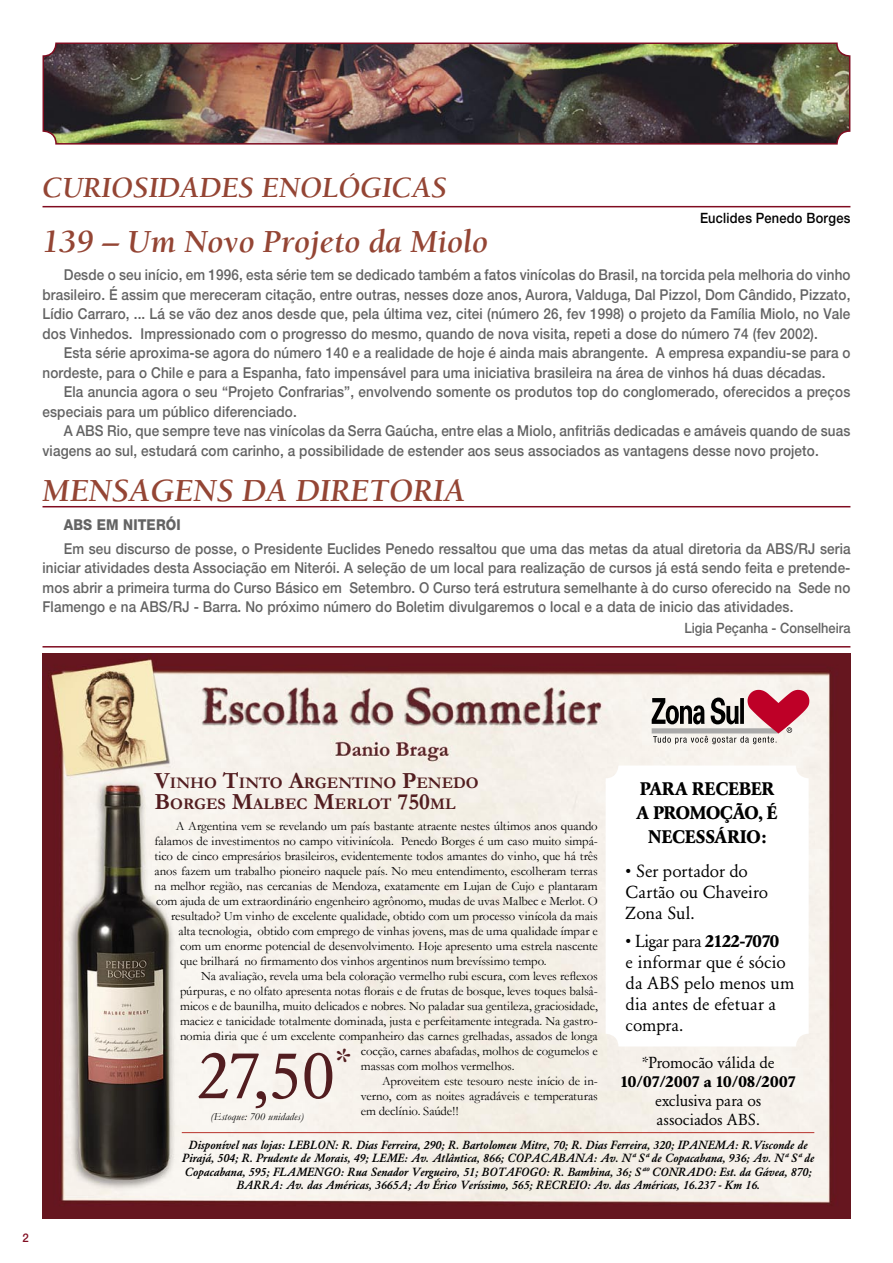
<style>
.page{position:relative;width:893px;height:1263px;background:#fff}
.page>*{position:absolute;margin:0;border:0;box-sizing:border-box;transform-origin:0 0}
.t1{font:65.55px "Garamond BE";color:#521d20}
.TT_DEU_NA_IMPRENSA{font:italic 700 33px "Berkeley";color:#944534}
.TT_DEU_NA_IMPRENSA-2{font:italic 700 30px "Berkeley";color:#944534}
.t2{font:700 18px/24px "Garamond BE";letter-spacing:-.005em;color:#000;text-align:center}
.t3{font:17.25px/21px "Garamond BE";color:#000}
.t4{font:17.25px "Garamond BE";letter-spacing:-.025em;color:#000}
.t5{font:700 16.35px/21.6px "Garamond";color:#521d20}
.t6{font:700 15.75px/18.9px "Garamond BE";letter-spacing:-.025em;color:#000;text-align:center}
.t7{font:15.75px "Garamond BE";letter-spacing:-.005em;color:#000}
.t8{font:500 15px/19.5px "Helvetica Neue";letter-spacing:.01em;color:#636363;scale:.9 1}
.t9{font:800 15px "Helvetica Neue";letter-spacing:.01em;color:#636363;scale:.9 1}
.t10{font:500 14.25px "Helvetica Neue";color:#636363;scale:.9 1}
.t11{font:500 14.25px "Helvetica Neue";letter-spacing:.02em;color:#000;scale:.9 1}
.t12{font:12.9px/15px "Garamond";letter-spacing:-.005em;color:#000;text-align:justify}
.t13{font:500 12px "Helvetica Neue";color:#800c20;scale:.95 1}
.t14{font:italic 500 11.7px/13.5px "Garamond BE";color:#000;text-align:center}
.t15{font:italic 10.8px "Garamond";letter-spacing:.015em;color:#000}
.s1{font-size:23.25px}
.s2{font-weight:700}
.s3{font-weight:400}
</style>
<div class="page">
<hr style="left:43px;top:206px;width:807px;height:1px;background:#800c20">
<img style="left:42px;top:42px;width:809px;height:103px">
<hr style="left:43px;top:646px;width:807px;height:1px;background:#800c20">
<hr style="left:43px;top:506px;width:807px;height:1px;background:#800c20">
<img style="left:43px;top:653px;width:807px;height:566px">
<svg style="left:652px;top:690px;width:157px;height:54px;background:#bf999d"></svg>
<svg style="left:606px;top:765px;width:203px;height:281px"></svg>
<hr style="left:182px;top:1132px;width:632px;height:1px;background:#b8332c">
<p class="TT_DEU_NA_IMPRENSA-2" style="left:43px;top:171px;width:406px">CURIOSIDADES ENOLÓGICAS</p>
<p class="t11" style="left:700px;top:209px;width:169px">Euclides Penedo Borges</p>
<p class="TT_DEU_NA_IMPRENSA" style="left:43px;top:224px;width:447px">139 – Um Novo Projeto da Miolo</p>
<p class="t8" style="left:43px;top:265px;width:899px;text-align:justify;text-indent:21px">Desde o seu início, em 1996, esta série tem se dedicado também a fatos vinícolas do Brasil, na torcida pela melhoria do vinho brasileiro. É assim que mereceram citação, entre outras, nesses doze anos, Aurora, Valduga, Dal Pizzol, Dom Cândido, Pizzato, Lídio Carraro, ... Lá se vão dez anos desde que, pela última vez, citei (número 26, fev 1998) o projeto da Família Miolo, no Vale dos Vinhedos. Impressionado com o progresso do mesmo, quando de nova visita, repeti a dose do número 74 (fev 2002).</p>
<p class="t8" style="left:43px;top:343px;width:899px;text-indent:21px">Esta série aproxima-se agora do número 140 e a realidade de hoje é ainda mais abrangente. A empresa expandiu-se para o nordeste, para o Chile e para a Espanha, fato impensável para uma iniciativa brasileira na área de vinhos há duas décadas.</p>
<p class="t8" style="left:43px;top:382px;width:899px;text-indent:21px">Ela anuncia agora o seu “Projeto Confrarias”, envolvendo somente os produtos top do conglomerado, oferecidos a preços especiais para um público diferenciado.</p>
<p class="t8" style="left:43px;top:421px;width:899px;text-indent:21px">A ABS Rio, que sempre teve nas vinícolas da Serra Gaúcha, entre elas a Miolo, anfitriãs dedicadas e amáveis quando de suas viagens ao sul, estudará com carinho, a possibilidade de estender aos seus associados as vantagens desse novo projeto.</p>
<p class="TT_DEU_NA_IMPRENSA" style="left:43px;top:473px;width:424px">MENSAGENS DA DIRETORIA</p>
<p class="t9" style="left:64px;top:516px;width:132px">ABS EM NITERÓI</p>
<p class="t8" style="left:43px;top:538px;width:899px;text-align:justify;text-indent:21px">Em seu discurso de posse, o Presidente Euclides Penedo ressaltou que uma das metas da atual diretoria da ABS/RJ seria iniciar atividades desta Associação em Niterói. A seleção de um local para realização de cursos já está sendo feita e pretende&shy;mos abrir a primeira turma do Curso Básico em Setembro. O Curso terá estrutura semelhante à do curso oferecido na Sede no Flamengo e na ABS/RJ - Barra. No próximo número do Boletim divulgaremos o local e a data de inicio das atividades.</p>
<p class="t10" style="left:684px;top:619px;width:186px">Ligia Peçanha - Conselheira</p>
<p class="t13" style="left:23px;top:1230px;width:8px">2</p>
<p class="t5" style="left:154px;top:771px;width:326px"><span class="s1">V</span>INHO <span class="s1">T</span>INTO <span class="s1">A</span>RGENTINO <span class="s1">P</span>ENEDO<br><span class="s1">B</span>ORGES <span class="s1">M</span>ALBEC <span class="s1">M</span>ERLOT <span class="s1">750</span>ML</p>
<p class="t12" style="left:176px;top:818px;width:424px">A Argentina vem se revelando um país bastante atraente nestes últimos anos quando</p>
<p class="t12" style="left:154px;top:833px;width:445px">falamos de investimentos no campo vitivinícola. Penedo Borges é um caso muito simpá-</p>
<p class="t12" style="left:154px;top:848px;width:445px">tico de cinco empresários brasileiros, evidentemente todos amantes do vinho, que há três</p>
<p class="t12" style="left:154px;top:863px;width:445px">anos fazem um trabalho pioneiro naquele país. No meu entendimento, escolheram terras</p>
<p class="t12" style="left:154px;top:878px;width:445px">na melhor região, nas cercanias de Mendoza, exatamente em Lujan de Cujo e plantaram</p>
<p class="t12" style="left:156px;top:893px;width:443px">com ajuda de um extraordinário engenheiro agrônomo, mudas de uvas Malbec e Merlot. O</p>
<p class="t12" style="left:171px;top:908px;width:428px">resultado? Um vinho de excelente qualidade, obtido com um processo vinícola da mais</p>
<p class="t12" style="left:178px;top:923px;width:421px">alta tecnologia, obtido com emprego de vinhas jovens, mas de uma qualidade ímpar e</p>
<p class="t12" style="left:180px;top:938px;width:419px">com um enorme potencial de desenvolvimento. Hoje apresento uma estrela nascente</p>
<p class="t12" style="left:180px;top:953px;width:368px">que brilhará no firmamento dos vinhos argentinos num brevíssimo tempo.</p>
<p class="t12" style="left:201px;top:968px;width:398px">Na avaliação, revela uma bela coloração vermelho rubi escura, com leves reflexos</p>
<p class="t12" style="left:180px;top:983px;width:419px">púrpuras, e no olfato apresenta notas florais e de frutas de bosque, leves toques balsâ-</p>
<p class="t12" style="left:180px;top:998px;width:419px">micos e de baunilha, muito delicados e nobres. No paladar sua gentileza, graciosidade,</p>
<p class="t12" style="left:180px;top:1013px;width:419px">maciez e tanicidade totalmente dominada, justa e perfeitamente integrada. Na gastro-</p>
<p class="t12" style="left:180px;top:1028px;width:419px">nomia diria que é um excelente companheiro das carnes grelhadas, assados de longa</p>
<p class="t12" style="left:361px;top:1043px;width:239px">cocção, carnes abafadas, molhos de cogumelos e</p>
<p class="t12" style="left:361px;top:1058px;width:155px">massas com molhos vermelhos.</p>
<p class="t12" style="left:361px;top:1073px;width:239px;text-indent:21px">Aproveitem este tesouro neste início de in&shy;verno, com as noites agradáveis e temperaturas em declínio. Saúde!!</p>
<p class="t1" style="left:198px;top:1037px;width:156px">27,50<sup>*</sup></p>
<p class="t15" style="left:211px;top:1110px;width:95px">(Estoque: 700 unidades)</p>
<p class="t2" style="left:636px;top:777px;width:143px">PARA RECEBER<br>A PROMOÇÃO, É<br>NECESSÁRIO:</p>
<p class="t3" style="left:626px;top:861px;width:144px">• Ser portador do<br>Cartão ou Chaveiro<br>Zona Sul.</p>
<p class="t4" style="left:626px;top:931px;width:155px">• Ligar para <span class="s2">2122-7070</span></p>
<p class="t3" style="left:626px;top:951px;width:170px">e informar que é sócio da ABS pelo menos um dia antes de efetuar a compra.</p>
<p class="t6" style="left:620px;top:1053px;width:178px"><span class="s3">*Promocão válida de<br></span>10/07/2007 a 10/08/2007</p>
<p class="t7" style="left:655px;top:1091px;width:108px">exclusiva para os</p>
<p class="t7" style="left:656px;top:1110px;width:105px">associados ABS.</p>
<p class="t14" style="left:182px;top:1138px;width:634px">Disponível nas lojas: LEBLON: R. Dias Ferreira, 290; R. Bartolomeu Mitre, 70; R. Dias Ferreira, 320; IPANEMA: R.Visconde de Pirajá, 504; R. Prudente de Morais, 49; LEME: Av. Atlântica, 866; COPACABANA: Av. Nª Sª de Copacabana, 936; Av. Nª Sª de Copacabana, 595; FLAMENGO: Rua Senador Vergueiro, 51; BOTAFOGO: R. Bambina, 36; Sªº CONRADO: Est. da Gávea, 870; BARRA: Av. das Américas, 3665A; Av Érico Veríssimo, 565; RECREIO: Av. das Américas, 16.237 - Km 16.</p>
</div>
